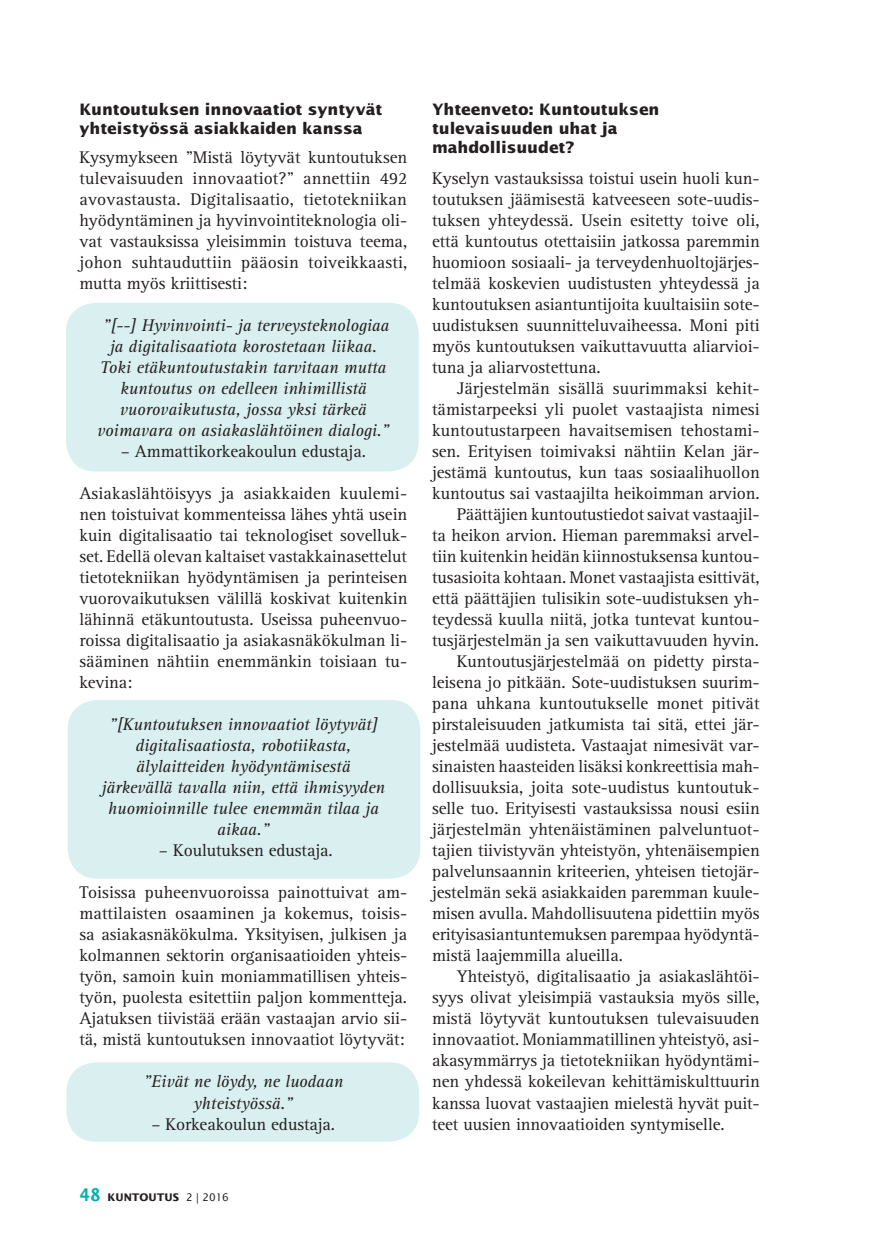
<style>
.page{position:relative;width:874px;height:1241px;background:#fff}
.page>*{position:absolute;margin:0;border:0;box-sizing:border-box;transform-origin:0 0}
.C_Teksti_2_Rotis_Ser{font:17.5px/21px "Rotis Serif Std";letter-spacing:-.005em;color:#231f20;text-align:justify}
.C_Teksti_1_Rotis_Ser{font:17.5px/21px "Rotis Serif Std";letter-spacing:-.005em;color:#231f20;text-align:justify}
.C_Teksti_1_Rotis_Ser-2{font:italic 17.5px/21px "Rotis Serif Std";letter-spacing:-.005em;color:#231f20;text-align:center}
.C_Ots_3{font:700 15.75px/19.2px "Lucida Sans Std";letter-spacing:-.005em;color:#231f20}
.t1{font:700 10.5px "Lucida Sans Std";color:#231f20}
.s1{font-family:"Lucida Sans Typewriter Std";font-size:17.5px;color:#00afad}
.s2{font-weight:400}
</style>
<div class="page">
<div style="left:66px;top:1062px;width:353px;height:79px;background:#daefef;border-radius:30px"></div>
<div style="left:68px;top:699px;width:352px;height:179px;background:#daefef;border-radius:30px"></div>
<div style="left:66px;top:303px;width:352px;height:168px;background:#daefef;border-radius:30px"></div>
<p class="C_Ots_3" style="left:79px;top:100px;width:304px">Kuntoutuksen innovaatiot syntyvät yhteistyössä asiakkaiden kanssa</p>
<p class="C_Teksti_1_Rotis_Ser" style="left:79px;top:147px;width:329px">Kysymykseen ”Mistä löytyvät kuntoutuksen tulevaisuuden innovaatiot?” annettiin 492 avovastausta. Digitalisaatio, tietotekniikan hyödyntäminen ja hyvinvointiteknologia oli&shy;vat vastauksissa yleisimmin toistuva teema, johon suhtauduttiin pääosin toiveikkaasti, mutta myös kriittisesti:</p>
<p class="C_Teksti_1_Rotis_Ser-2" style="left:97px;top:315px;width:293px">”[--] Hyvinvointi- ja terveysteknologiaa ja digitalisaatiota korostetaan liikaa.<br>Toki etäkuntoutustakin tarvitaan mutta kuntoutus on edelleen inhimillistä vuorovaikutusta, jossa yksi tärkeä voimavara on asiakaslähtöinen dialogi.”</p>
<p class="C_Teksti_1_Rotis_Ser" style="left:121px;top:441px;width:246px">– Ammattikorkeakoulun edustaja.</p>
<p class="C_Teksti_1_Rotis_Ser" style="left:79px;top:483px;width:329px">Asiakaslähtöisyys ja asiakkaiden kuulemi&shy;nen toistuivat kommenteissa lähes yhtä usein kuin digitalisaatio tai teknologiset sovelluk&shy;set. Edellä olevan kaltaiset vastakkainasettelut tietotekniikan hyödyntämisen ja perinteisen vuorovaikutuksen välillä koskivat kuitenkin lähinnä etäkuntoutusta. Useissa puheenvuo&shy;roissa digitalisaatio ja asiakasnäkökulman li&shy;sääminen nähtiin enemmänkin toisiaan tu&shy;kevina:</p>
<p class="C_Teksti_1_Rotis_Ser-2" style="left:102px;top:714px;width:285px">”[Kuntoutuksen innovaatiot löytyvät] digitalisaatiosta, robotiikasta, älylaitteiden hyödyntämisestä järkevällä tavalla niin, että ihmisyyden huomioinnille tulee enemmän tilaa ja aikaa.”</p>
<p class="C_Teksti_1_Rotis_Ser" style="left:159px;top:840px;width:175px">– Koulutuksen edustaja.</p>
<p class="C_Teksti_1_Rotis_Ser" style="left:79px;top:882px;width:329px">Toisissa puheenvuoroissa painottuivat am&shy;mattilaisten osaaminen ja kokemus, toisis&shy;sa asiakasnäkökulma. Yksityisen, julkisen ja kolmannen sektorin organisaatioiden yhteis&shy;työn, samoin kuin moniammatillisen yhteis&shy;työn, puolesta esitettiin paljon kommentteja.<br>Ajatuksen tiivistää erään vastaajan arvio sii&shy;tä, mistä kuntoutuksen innovaatiot löytyvät:</p>
<p class="C_Teksti_1_Rotis_Ser-2" style="left:143px;top:1071px;width:201px">”Eivät ne löydy, ne luodaan yhteistyössä.”</p>
<p class="C_Teksti_1_Rotis_Ser" style="left:151px;top:1113px;width:185px">– Korkeakoulun edustaja.</p>
<p class="t1" style="left:79px;top:1191px;width:151px"><span class="s1">48</span> KUNTOUTUS <span class="s2">2 | 2016</span></p>
<p class="C_Ots_3" style="left:432px;top:100px;width:229px">Yhteenveto: Kuntoutuksen tulevaisuuden uhat ja mahdollisuudet?</p>
<p class="C_Teksti_1_Rotis_Ser" style="left:432px;top:168px;width:329px">Kyselyn vastauksissa toistui usein huoli kun&shy;toutuksen jäämisestä katveeseen sote-uudis&shy;tuksen yhteydessä. Usein esitetty toive oli, että kuntoutus otettaisiin jatkossa paremmin huomioon sosiaali- ja terveydenhuoltojärjes&shy;telmää koskevien uudistusten yhteydessä ja kuntoutuksen asiantuntijoita kuultaisiin sote&shy;uudistuksen suunnitteluvaiheessa. Moni piti myös kuntoutuksen vaikuttavuutta aliarvioi&shy;tuna ja aliarvostettuna.</p>
<p class="C_Teksti_2_Rotis_Ser" style="left:432px;top:378px;width:329px;text-indent:25px">Järjestelmän sisällä suurimmaksi kehit&shy;tämistarpeeksi yli puolet vastaajista nimesi kuntoutustarpeen havaitsemisen tehostami&shy;sen. Erityisen toimivaksi nähtiin Kelan jär&shy;jestämä kuntoutus, kun taas sosiaalihuollon kuntoutus sai vastaajilta heikoimman arvion.</p>
<p class="C_Teksti_2_Rotis_Ser" style="left:432px;top:504px;width:329px;text-indent:25px">Päättäjien kuntoutustiedot saivat vastaajil&shy;ta heikon arvion. Hieman paremmaksi arvel&shy;tiin kuitenkin heidän kiinnostuksensa kuntou&shy;tusasioita kohtaan. Monet vastaajista esittivät, että päättäjien tulisikin sote-uudistuksen yh&shy;teydessä kuulla niitä, jotka tuntevat kuntou&shy;tusjärjestelmän ja sen vaikuttavuuden hyvin.</p>
<p class="C_Teksti_2_Rotis_Ser" style="left:432px;top:651px;width:329px;text-indent:25px">Kuntoutusjärjestelmää on pidetty pirsta&shy;leisena jo pitkään. Sote-uudistuksen suurim&shy;pana uhkana kuntoutukselle monet pitivät pirstaleisuuden jatkumista tai sitä, ettei jär&shy;jestelmää uudisteta. Vastaajat nimesivät var&shy;sinaisten haasteiden lisäksi konkreettisia mah&shy;dollisuuksia, joita sote-uudistus kuntoutuk&shy;selle tuo. Erityisesti vastauksissa nousi esiin järjestelmän yhtenäistäminen palveluntuot&shy;tajien tiivistyvän yhteistyön, yhtenäisempien palvelunsaannin kriteerien, yhteisen tietojär&shy;jestelmän sekä asiakkaiden paremman kuule&shy;misen avulla. Mahdollisuutena pidettiin myös erityisasiantuntemuksen parempaa hyödyntä&shy;mistä laajemmilla alueilla.</p>
<p class="C_Teksti_2_Rotis_Ser" style="left:432px;top:966px;width:329px;text-indent:25px">Yhteistyö, digitalisaatio ja asiakaslähtöi&shy;syys olivat yleisimpiä vastauksia myös sille, mistä löytyvät kuntoutuksen tulevaisuuden innovaatiot. Moniammatillinen yhteistyö, asi&shy;akasymmärrys ja tietotekniikan hyödyntämi&shy;nen yhdessä kokeilevan kehittämiskulttuurin kanssa luovat vastaajien mielestä hyvät puit&shy;teet uusien innovaatioiden syntymiselle.</p>
</div>
